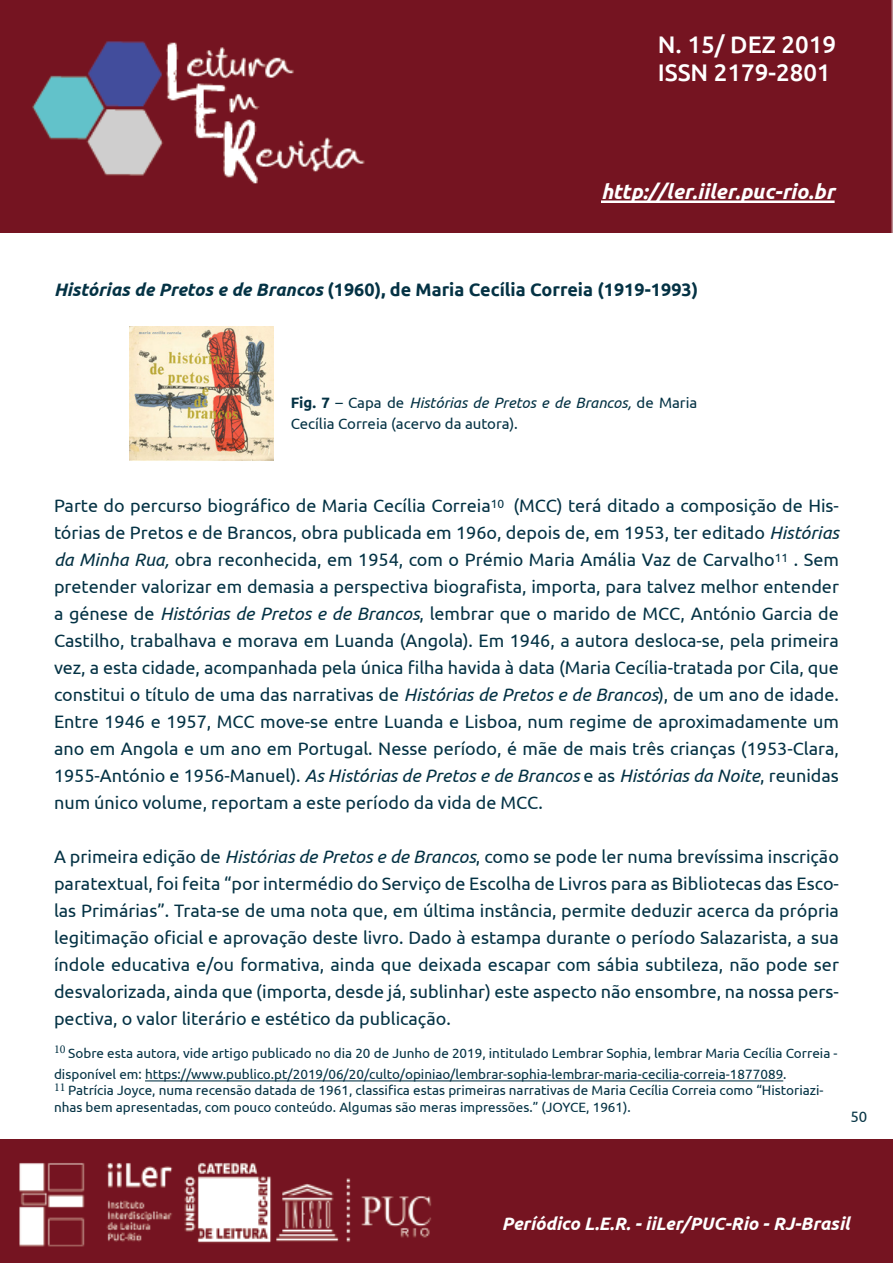
<style>
.page{position:relative;width:893px;height:1263px;background:#fff}
.page>*{position:absolute;margin:0;border:0;box-sizing:border-box;transform-origin:0 0}
.t1{font:500 24px/28.8px "Ubuntu";color:#fff}
.t2{font:italic 700 21px "Ubuntu";color:#fff}
.t3{font:18px/27px "Ubuntu";color:#043244;text-align:justify}
.t4{font:700 18px "Ubuntu";color:#043244}
.t5{font:italic 700 18px "Ubuntu";color:#fff}
.t6{font:15px/21px "Ubuntu";color:#043244}
.t7{font:15px "Ubuntu";color:#063444}
.t8{font:13.5px/21.6px "Ubuntu";color:#043244}
.s1{font-style:italic}
.s2{font-weight:700}
</style>
<div class="page">
<img style="left:0;top:0;width:893px;height:232px">
<img style="left:0;top:1140px;width:893px;height:123px">
<div style="left:510px;top:15px;width:357px;height:187px;background:#751421"></div>
<div style="left:38px;top:191px;width:357px;height:30px;background:#751421"></div>
<hr style="left:601px;top:200px;width:234px;height:3px;background:#fff">
<img style="left:130px;top:326px;width:144px;height:134px">
<hr style="left:145px;top:1080px;width:638px;height:1px;background:#043244">
<h1 class="t1" style="left:658px;top:29px;width:180px">N. 15/ DEZ 2019<br>ISSN 2179-2801</h1>
<p class="t2" style="left:601px;top:179px;width:235px">http://ler.iiler.puc-rio.br</p>
<p class="t4" style="left:54px;top:279px;width:646px"><span class="s1">Histórias de Pretos e de Brancos</span> (1960), de Maria Cecília Correia (1919-1993)</p>
<p class="t6" style="left:291px;top:392px;width:408px"><span class="s2">Fig. 7</span> – Capa de <span class="s1">Histórias de Pretos e de Brancos,</span> de Maria<br>Cecília Correia (acervo da autora).</p>
<p class="t3" style="left:54px;top:492px;width:786px">Parte do percurso biográfico de Maria Cecília Correia<sup>10</sup> (MCC) terá ditado a composição de His&shy;tórias de Pretos e de Brancos, obra publicada em 196o, depois de, em 1953, ter editado <span class="s1">Histórias da Minha Rua,</span> obra reconhecida, em 1954, com o Prémio Maria Amália Vaz de Carvalho<sup>11</sup> . Sem pretender valorizar em demasia a perspectiva biografista, importa, para talvez melhor entender a génese de <span class="s1">Histórias de Pretos e de Brancos</span>, lembrar que o marido de MCC, António Garcia de Castilho, trabalhava e morava em Luanda (Angola). Em 1946, a autora desloca-se, pela primeira vez, a esta cidade, acompanhada pela única filha havida à data (Maria Cecília-tratada por Cila, que constitui o título de uma das narrativas de <span class="s1">Histórias de Pretos e de Brancos</span>), de um ano de idade.<br>Entre 1946 e 1957, MCC move-se entre Luanda e Lisboa, num regime de aproximadamente um ano em Angola e um ano em Portugal. Nesse período, é mãe de mais três crianças (1953-Clara, 1955-António e 1956-Manuel). <span class="s1">As Histórias de Pretos e de Brancos</span> e as <span class="s1">Histórias da Noite</span>, reunidas num único volume, reportam a este período da vida de MCC.</p>
<p class="t3" style="left:54px;top:843px;width:786px">A primeira edição de <span class="s1">Histórias de Pretos e de Brancos</span>, como se pode ler numa brevíssima inscrição paratextual, foi feita “por intermédio do Serviço de Escolha de Livros para as Bibliotecas das Esco&shy;las Primárias”. Trata-se de uma nota que, em última instância, permite deduzir acerca da própria legitimação oficial e aprovação deste livro. Dado à estampa durante o período Salazarista, a sua índole educativa e/ou formativa, ainda que deixada escapar com sábia subtileza, não pode ser desvalorizada, ainda que (importa, desde já, sublinhar) este aspecto não ensombre, na nossa pers&shy;pectiva, o valor literário e estético da publicação.</p>
<p class="t8" style="left:54px;top:1042px;width:785px"><sup>10</sup> Sobre esta autora, vide artigo publicado no dia 20 de Junho de 2019, intitulado Lembrar Sophia, lembrar Maria Cecília Correia - disponível em: https://www.publico.pt/2019/06/20/culto/opiniao/lembrar-sophia-lembrar-maria-cecilia-correia-1877089.</p>
<p class="t8" style="left:54px;top:1082px;width:771px;line-height:16.2px"><sup>11</sup> Patrícia Joyce, numa recensão datada de 1961, classifica estas primeiras narrativas de Maria Cecília Correia como “Historiazi&shy;nhas bem apresentadas, com pouco conteúdo. Algumas são meras impressões.” (JOYCE, 1961).</p>
<p class="t7" style="left:850px;top:1107px;width:18px">50</p>
<p class="t5" style="left:502px;top:1213px;width:349px">Períódico L.E.R. - iiLer/PUC-Rio - RJ-Brasil</p>
</div>
